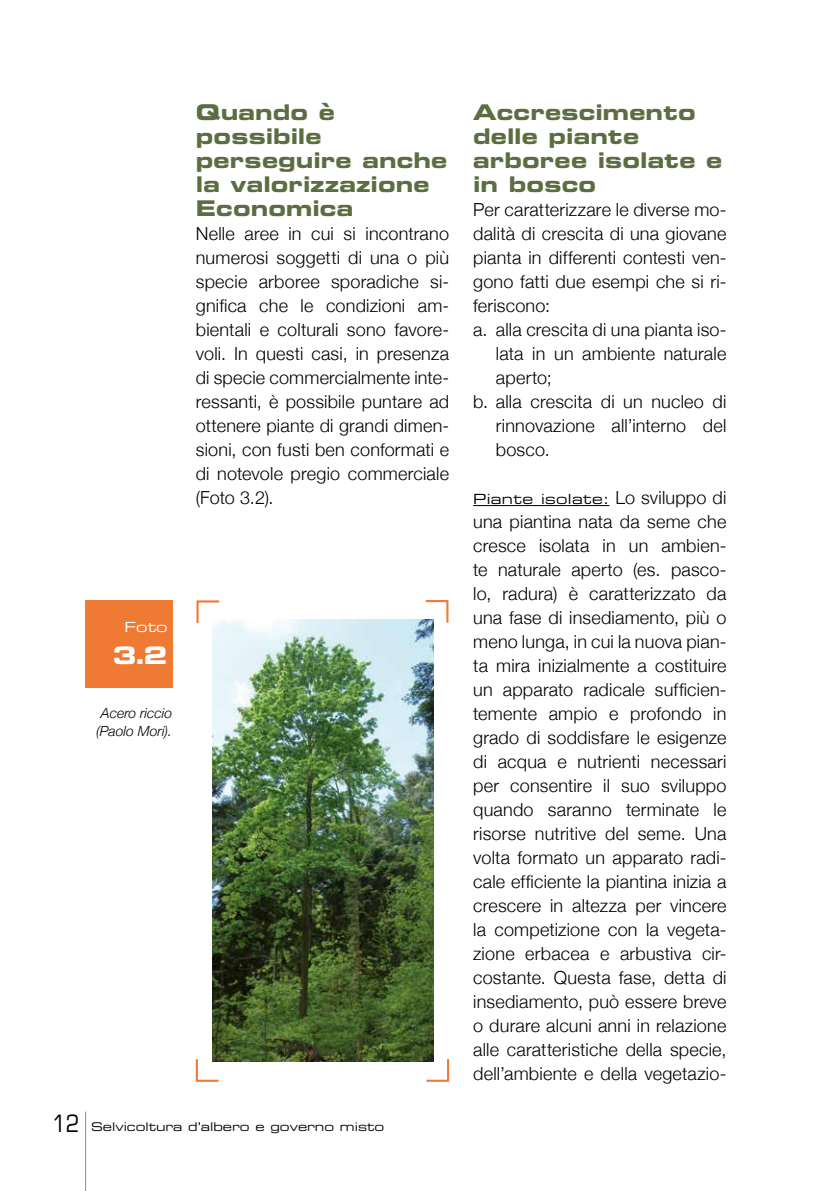
<style>
.page{position:relative;width:840px;height:1191px;background:#fff}
.page>*{position:absolute;margin:0;border:0;box-sizing:border-box;transform-origin:0 0}
.t1{font:24px "Eurostile LT Std Bold Ex 2";color:#fff}
.t2{font:21.6px/24px "Eurostile LT Std Bold Ex 2";letter-spacing:.005em;color:#5c6d41}
.t3{font:300 18px/24px "Helvetica Neue";letter-spacing:.01em;color:#000;text-align:justify}
.t4{font:14px "Eurostile LT Std Ex 2";letter-spacing:.025em;color:#000}
.t5{font:italic 300 14px/18px "Helvetica Neue";color:#000;text-align:center}
.t6{font:14px "Eurostile LT Std Ex 2";color:#fff}
.t7{font:12px "Eurostile LT Std Ex 2";color:#000}
.s1{font-family:"Eurostile LT Std";font-stretch:condensed;font-size:24px}
.s2{font-family:"Helvetica Neue";font-weight:300;font-size:18px}
</style>
<div class="page">
<hr style="left:85px;top:1111px;width:1px;height:80px;background:#9e8e70">
<hr style="left:473px;top:505px;width:136px;height:1px;background:#000">
<img style="left:212px;top:619px;width:221px;height:442px">
<svg style="left:196px;top:600px;width:24px;height:24px"></svg>
<svg style="left:195px;top:1058px;width:24px;height:24px"></svg>
<svg style="left:424px;top:600px;width:25px;height:24px"></svg>
<svg style="left:425px;top:1058px;width:25px;height:24px"></svg>
<div style="left:85px;top:600px;width:88px;height:88px;background:#ef7a33"></div>
<p class="t2" style="left:196px;top:100px;width:253px">Quando è possibile perseguire anche la valorizzazione<br>Economica</p>
<p class="t3" style="left:196px;top:221px;width:255px">Nelle aree in cui si incontrano numerosi soggetti di una o più specie arboree sporadiche si&shy;gnifica che le condizioni am&shy;bientali e colturali sono favore&shy;voli. In questi casi, in presenza di specie commercialmente inte&shy;ressanti, è possibile puntare ad ottenere piante di grandi dimen&shy;sioni, con fusti ben conformati e di notevole pregio commerciale (Foto 3.2).</p>
<p class="t6" style="left:124px;top:618px;width:44px">Foto</p>
<h1 class="t1" style="left:113px;top:639px;width:56px">3.2</h1>
<p class="t5" style="left:96px;top:703px;width:77px">Acero riccio (Paolo Mori).</p>
<p class="t7" style="left:53px;top:1118px;width:333px"><span class="s1">12</span> Selvicoltura d’albero e governo misto</p>
<p class="t2" style="left:473px;top:100px;width:250px">Accrescimento delle piante arboree isolate e in bosco</p>
<p class="t3" style="left:473px;top:197px;width:255px">Per caratterizzare le diverse mo-</p>
<p class="t3" style="left:473px;top:221px;width:255px">dalità di crescita di una giovane</p>
<p class="t3" style="left:473px;top:245px;width:255px">pianta in differenti contesti ven-</p>
<p class="t3" style="left:473px;top:269px;width:255px">gono fatti due esempi che si ri-</p>
<p class="t3" style="left:473px;top:293px;width:78px">feriscono:</p>
<p class="t3" style="left:473px;top:317px;width:255px">a. alla crescita di una pianta iso-</p>
<p class="t3" style="left:495px;top:341px;width:232px">lata in un ambiente naturale</p>
<p class="t3" style="left:495px;top:365px;width:57px">aperto;</p>
<p class="t3" style="left:473px;top:389px;width:255px">b. alla crescita di un nucleo di</p>
<p class="t3" style="left:495px;top:413px;width:232px">rinnovazione all’interno del</p>
<p class="t3" style="left:495px;top:437px;width:55px">bosco.</p>
<p class="t4" style="left:473px;top:489px;width:255px">Piante isolate: <span class="s2">Lo sviluppo di</span></p>
<p class="t3" style="left:473px;top:509px;width:255px">una piantina nata da seme che cresce isolata in un ambien&shy;te naturale aperto (es. pasco&shy;lo, radura) è caratterizzato da una fase di insediamento, più o meno lunga, in cui la nuova pian&shy;ta mira inizialmente a costituire un apparato radicale sufficien&shy;temente ampio e profondo in grado di soddisfare le esigenze di acqua e nutrienti necessari per consentire il suo sviluppo quando saranno terminate le risorse nutritive del seme. Una volta formato un apparato radi&shy;cale efficiente la piantina inizia a crescere in altezza per vincere la competizione con la vegeta&shy;zione erbacea e arbustiva cir&shy;costante. Questa fase, detta di insediamento, può essere breve o durare alcuni anni in relazione alle caratteristiche della specie, dell’ambiente e della vegetazio-</p>
</div>
